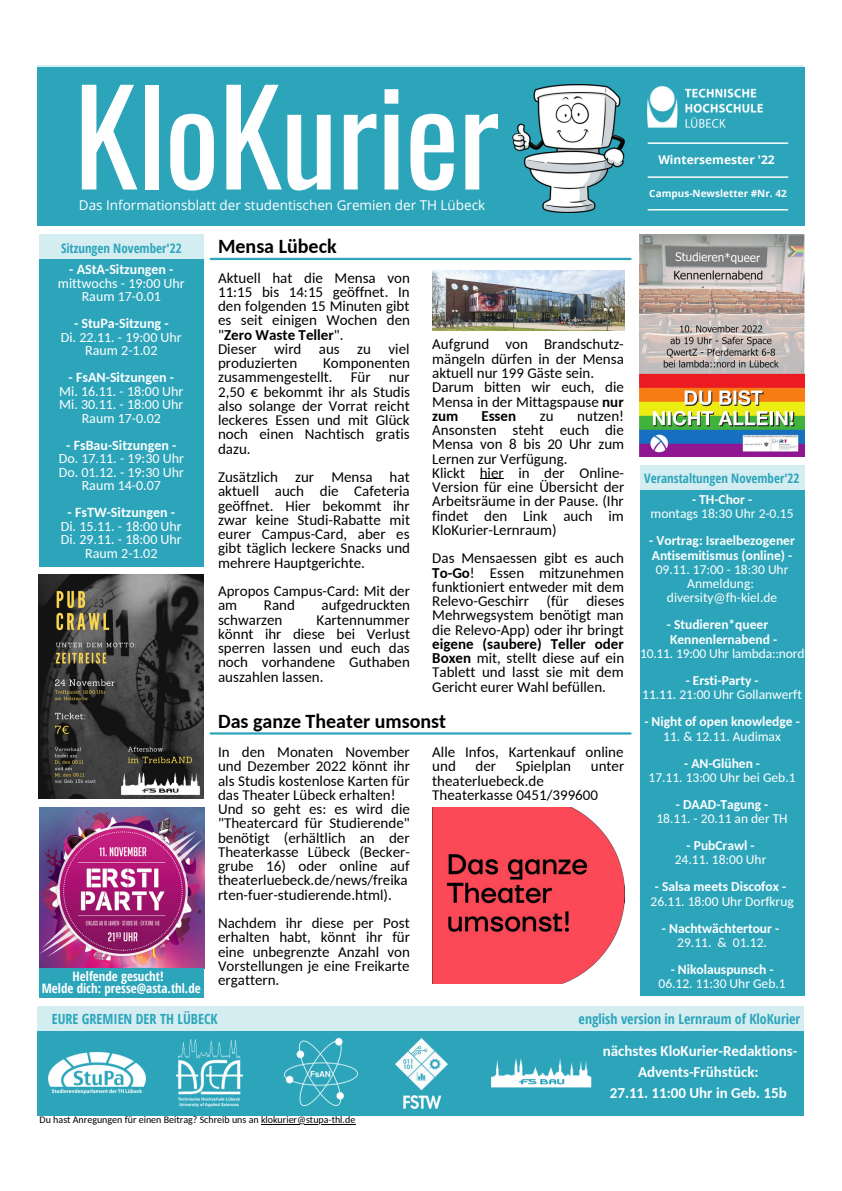
<style>
.page{position:relative;width:842px;height:1191px;background:#fff}
.page>*{position:absolute;margin:0;border:0;box-sizing:border-box;transform-origin:0 0}
.t1{font:129.2px "Oswald";letter-spacing:-.01em;color:#fff}
.t2{font:700 20px "Carlito";color:#010101}
.t3{font:15px/14.2px "Carlito";color:#000}
.t4{font:700 15px/21px "Carlito";color:#fff;text-align:center}
.t5{font:700 15px "Carlito";color:#000}
.t6{font:14px/13.5px "Carlito";color:#fff;text-align:center}
.t7{font:700 14px "Carlito";color:#fff}
.t8{font:700 14px "Open Sans Condensed";color:#2ca5bb}
.t9{font:13.5px/14.2px "Carlito";color:#fff;text-align:center}
.t10{font:700 13.5px/14.2px "Carlito";color:#fff}
.t11{font:13.5px "Open Sans";color:#fff}
.t12{font:700 13px "Open Sans Condensed";color:#2ca5bb}
.t13{font:700 13px/12px "Open Sans Condensed";color:#fff;text-align:center}
.t14{font:700 12px "Open Sans";color:#fff}
.t15{font:10px "Carlito";color:#000}
.t16{font:700 10px "Open Sans";color:#fff}
.s1{font-weight:700}
</style>
<div class="page">
<div style="left:38px;top:65px;width:766px;height:5px;background:#d4edf1"></div>
<div style="left:37px;top:67px;width:767px;height:159px;background:#2ca5bb"></div>
<img style="left:647px;top:87px;width:115px;height:40px">
<hr style="left:648px;top:142px;width:140px;height:2px;background:#fff">
<hr style="left:648px;top:176px;width:140px;height:2px;background:#fff">
<hr style="left:648px;top:209px;width:140px;height:1px;background:#fff">
<img style="left:512px;top:84px;width:113px;height:128px">
<div style="left:39px;top:259px;width:165px;height:308px;background:#2ca5bb"></div>
<div style="left:39px;top:235px;width:165px;height:24px;background:#d4edf1"></div>
<div style="left:640px;top:490px;width:165px;height:505px;background:#2ca5bb"></div>
<div style="left:640px;top:466px;width:164px;height:24px;background:#d4edf1"></div>
<div style="left:37px;top:1030px;width:602px;height:85px;background:#2ca5bb"></div>
<div style="left:37px;top:1006px;width:767px;height:24px;background:#d4edf1"></div>
<div style="left:638px;top:1030px;width:166px;height:85px;background:#2ca5bb"></div>
<hr style="left:211px;top:258px;width:420px;height:2px;background:#2ca5bb">
<img style="left:48px;top:1052px;width:98px;height:41px">
<img style="left:491px;top:1058px;width:101px;height:30px">
<img style="left:396px;top:1038px;width:51px;height:69px">
<img style="left:176px;top:1039px;width:67px;height:67px">
<img style="left:284px;top:1038px;width:73px;height:66px">
<img style="left:39px;top:575px;width:165px;height:223px">
<img style="left:640px;top:235px;width:164px;height:222px">
<hr style="left:211px;top:732px;width:420px;height:2px;background:#2ca5bb">
<img style="left:432px;top:270px;width:192px;height:60px">
<img style="left:39px;top:807px;width:165px;height:161px">
<div style="left:39px;top:968px;width:165px;height:29px;background:#2ca5bb"></div>
<img style="left:432px;top:807px;width:192px;height:176px">
<svg style="left:480px;top:478px;width:24px;height:1px"></svg>
<hr style="left:261px;top:1124px;width:94px;height:1px;background:#000">
<h1 class="t1" style="left:74px;top:35px;width:427px">KloKurier</h1>
<p class="t11" style="left:79px;top:195px;width:408px">Das Informationsblatt der studentischen Gremien der TH Lübeck</p>
<p class="t12" style="left:61px;top:239px;width:122px">Sitzungen November'22</p>
<h2 class="t2" style="left:218px;top:238px;width:120px">Mensa Lübeck</h2>
<p class="t7" style="left:69px;top:264px;width:106px">- AStA-Sitzungen -</p>
<p class="t6" style="left:58px;top:277px;width:128px">mittwochs - 19:00 Uhr<br>Raum 17-0.01</p>
<p class="t7" style="left:74px;top:318px;width:96px">- StuPa-Sitzung -</p>
<p class="t6" style="left:61px;top:331px;width:122px">Di. 22.11. - 19:00 Uhr<br>Raum 2-1.02</p>
<p class="t7" style="left:69px;top:372px;width:107px">- FsAN-Sitzungen -</p>
<p class="t6" style="left:59px;top:385px;width:126px">Mi. 16.11. - 18:00 Uhr<br>Mi. 30.11. - 18:00 Uhr<br>Raum 17-0.02</p>
<p class="t7" style="left:66px;top:439px;width:112px">- FsBau-Sitzungen -</p>
<p class="t6" style="left:59px;top:453px;width:127px">Do. 17.11. - 19:30 Uhr<br>Do. 01.12. - 19:30 Uhr<br>Raum 14-0.07</p>
<p class="t7" style="left:68px;top:507px;width:109px">- FsTW-Sitzungen -</p>
<p class="t6" style="left:61px;top:520px;width:122px">Di. 15.11. - 18:00 Uhr<br>Di. 29.11. - 18:00 Uhr<br>Raum 2-1.02</p>
<p class="t3" style="left:218px;top:272px;width:193px">Aktuell hat die Mensa von<br>11:15 bis 14:15 geöffnet. In den folgenden 15 Minuten gibt es seit einigen Wochen den "<span class="s1">Zero Waste Teller</span>".<br>Dieser wird aus zu viel produzierten</p>
<p class="t3" style="left:218px;top:357px;width:194px;text-align:justify;text-indent:105px">Komponenten zusammengestellt. Für nur 2,50 € bekommt ihr als Studis also solange der Vorrat reicht leckeres Essen und mit Glück noch einen Nachtisch gratis dazu.</p>
<p class="t3" style="left:218px;top:471px;width:193px;text-align:justify">Zusätzlich zur Mensa hat aktuell auch die Cafeteria geöffnet. Hier bekommt ihr zwar keine Studi-Rabatte mit eurer Campus-Card, aber es gibt täglich leckere Snacks und mehrere Hauptgerichte.</p>
<p class="t3" style="left:218px;top:585px;width:193px">Apropos Campus-Card: Mit der am</p>
<p class="t3" style="left:264px;top:599px;width:33px">Rand</p>
<p class="t3" style="left:322px;top:599px;width:90px">aufgedruckten</p>
<p class="t3" style="left:218px;top:613px;width:66px">schwarzen</p>
<p class="t3" style="left:218px;top:613px;width:194px;text-align:justify;text-indent:99px">Kartennummer könnt ihr diese bei Verlust sperren lassen und euch das noch vorhandene Guthaben auszahlen lassen.</p>
<p class="t3" style="left:432px;top:338px;width:193px">Aufgrund von Brandschutz&shy;mängeln dürfen in der Mensa aktuell nur 199 Gäste sein.<br>Darum bitten wir euch, die<br>Mensa in der Mittagspause <span class="s1">nur zum</span></p>
<p class="t3" style="left:432px;top:410px;width:193px;text-indent:145px">nutzen!<br>Ansonsten steht euch die<br>Mensa von 8 bis 20 Uhr zum<br>Lernen zur Verfügung.<br>Klickt hier in der Online-<br>Version für eine Übersicht der<br>Arbeitsräume in der Pause. (Ihr findet den Link auch im<br>KloKurier-Lernraum)</p>
<p class="t3" style="left:432px;top:552px;width:194px;text-align:justify">Das Mensaessen gibt es auch <span class="s1">To-Go</span>! Essen mitzunehmen funktioniert entweder mit dem Relevo-Geschirr (für dieses Mehrwegsystem benötigt man die Relevo-App) oder ihr bringt</p>
<p class="t3" style="left:432px;top:638px;width:193px;text-align:justify"><span class="s1">eigene (saubere) Teller oder Boxen</span> mit, stellt diese auf ein Tablett und lasst sie mit dem Gericht eurer Wahl befüllen.</p>
<p class="t5" style="left:481px;top:409px;width:36px">Essen</p>
<p class="t3" style="left:540px;top:410px;width:15px">zu</p>
<p class="t13" style="left:42px;top:970px;width:161px">Helfende gesucht!<br>Melde dich: presse@asta.thl.de</p>
<h2 class="t2" style="left:218px;top:712px;width:230px">Das ganze Theater umsonst</h2>
<p class="t3" style="left:218px;top:746px;width:193px">In den Monaten November und Dezember 2022 könnt ihr als Studis kostenlose Karten für das Theater Lübeck erhalten!<br>Und so geht es: es wird die "Theatercard für Studierende" benötigt (erhältlich an der<br>Theaterkasse Lübeck (Becker&shy;grube 16) oder online auf theaterluebeck.de/news/freika rten-fuer-studierende.html).</p>
<p class="t3" style="left:218px;top:917px;width:193px;text-align:justify">Nachdem ihr diese per Post erhalten habt, könnt ihr für eine unbegrenzte Anzahl von Vorstellungen je eine Freikarte ergattern.</p>
<p class="t3" style="left:432px;top:746px;width:193px">Alle Infos, Kartenkauf online und</p>
<p class="t3" style="left:476px;top:760px;width:22px">der</p>
<p class="t3" style="left:516px;top:760px;width:57px">Spielplan</p>
<p class="t3" style="left:591px;top:760px;width:35px">unter</p>
<p class="t3" style="left:432px;top:774px;width:167px">theaterluebeck.de<br>Theaterkasse 0451/399600</p>
<p class="t14" style="left:658px;top:151px;width:118px">Wintersemester '22</p>
<p class="t16" style="left:649px;top:186px;width:139px">Campus-Newsletter #Nr. 42</p>
<p class="t12" style="left:644px;top:469px;width:157px">Veranstaltungen November'22</p>
<p class="t10" style="left:692px;top:493px;width:62px">- TH-Chor -</p>
<p class="t9" style="left:651px;top:508px;width:144px">montags 18:30 Uhr 2-0.15</p>
<p class="t10" style="left:649px;top:535px;width:147px">- Vortrag: Israelbezogener<br>Antisemitismus (online) -</p>
<p class="t9" style="left:656px;top:563px;width:134px">09.11. 17:00 - 18:30 Uhr<br>Anmeldung: diversity@fh-kiel.de</p>
<p class="t10" style="left:667px;top:619px;width:112px">- Studieren*queer<br>Kennenlernabend -</p>
<p class="t9" style="left:640px;top:647px;width:166px">10.11. 19:00 Uhr lambda::nord</p>
<p class="t10" style="left:686px;top:674px;width:74px">- Ersti-Party -</p>
<p class="t9" style="left:642px;top:688px;width:161px">11.11. 21:00 Uhr Gollanwerft</p>
<p class="t10" style="left:644px;top:715px;width:157px">- Night of open knowledge -</p>
<p class="t9" style="left:663px;top:730px;width:119px">11. &amp; 12.11. Audimax</p>
<p class="t10" style="left:684px;top:757px;width:77px">- AN-Glühen -</p>
<p class="t9" style="left:648px;top:771px;width:149px">17.11. 13:00 Uhr bei Geb.1</p>
<p class="t10" style="left:676px;top:798px;width:94px">- DAAD-Tagung -</p>
<p class="t9" style="left:656px;top:812px;width:133px">18.11. - 20.11 an der TH</p>
<p class="t10" style="left:687px;top:839px;width:69px">- PubCrawl -</p>
<p class="t9" style="left:675px;top:853px;width:93px">24.11. 18:00 Uhr</p>
<p class="t10" style="left:655px;top:880px;width:133px">- Salsa meets Discofox -</p>
<p class="t9" style="left:650px;top:895px;width:145px">26.11. 18:00 Uhr Dorfkrug</p>
<p class="t10" style="left:662px;top:922px;width:119px">- Nachtwächtertour -</p>
<p class="t9" style="left:677px;top:936px;width:91px">29.11. &amp; 01.12.</p>
<p class="t10" style="left:671px;top:963px;width:104px">- Nikolauspunsch -</p>
<p class="t9" style="left:658px;top:977px;width:129px">06.12. 11:30 Uhr Geb.1</p>
<p class="t8" style="left:52px;top:1008px;width:167px">EURE GREMIEN DER TH LÜBECK</p>
<p class="t15" style="left:40px;top:1115px;width:317px">Du hast Anregungen für einen Beitrag? Schreib uns an klokurier@stupa-thl.de</p>
<p class="t8" style="left:579px;top:1008px;width:223px">english version in Lernraum of KloKurier</p>
<p class="t4" style="left:603px;top:1041px;width:196px">nächstes KloKurier-Redaktions-<br>Advents-Frühstück:<br>27.11. 11:00 Uhr in Geb. 15b</p>
</div>
